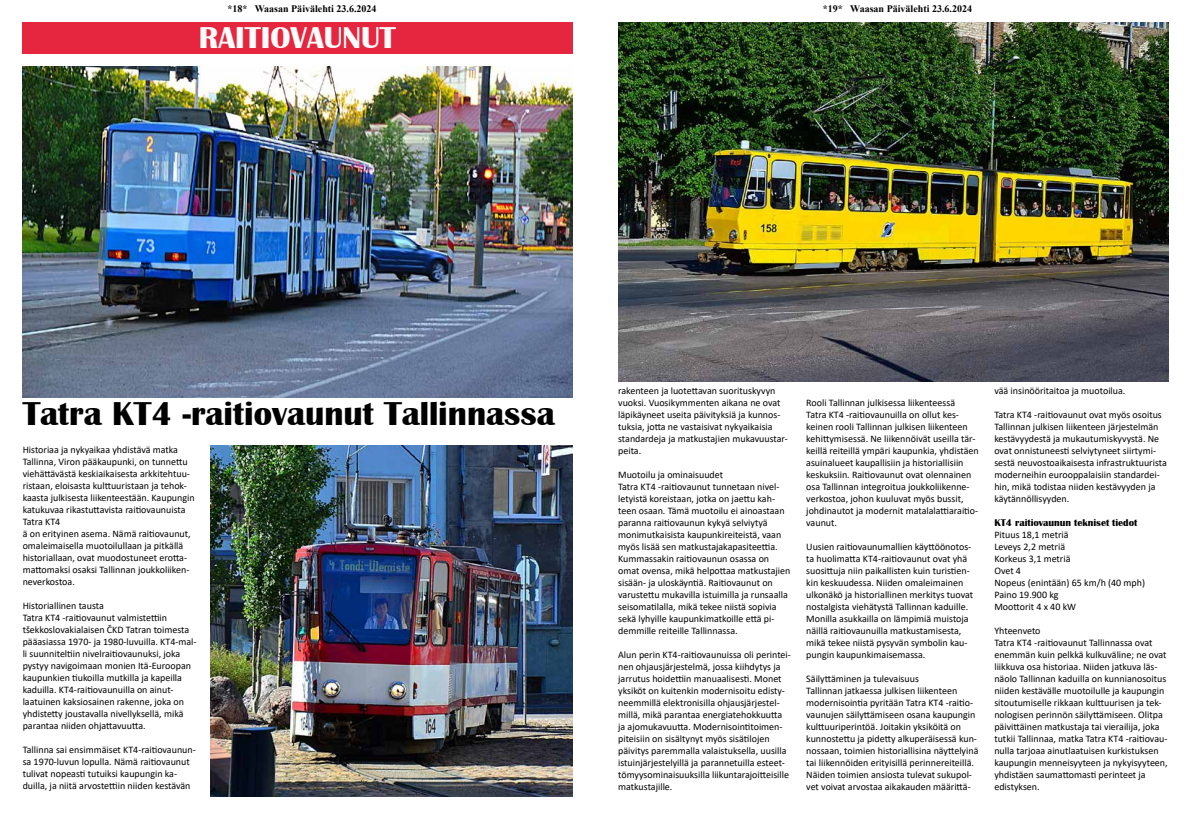
<style>
.page{position:relative;width:1191px;height:823px;background:#fff}
.page>*{position:absolute;margin:0;border:0;box-sizing:border-box;transform-origin:0 0}
.t1{font:700 34px "Britannic";color:#000}
.t2{font:700 31px "Britannic";color:#fbfdfc}
.t3{font:10px/12px "Calibri";color:#000}
.t4{font:700 10px "Times New Roman";color:#000}
.t5{font:700 10px "Britannic";color:#000}
</style>
<div class="page">
<div style="left:22px;top:23px;width:551px;height:31px;background:#e6263e"></div>
<img style="left:618px;top:23px;width:550px;height:358px">
<img style="left:23px;top:67px;width:550px;height:330px">
<img style="left:211px;top:445px;width:362px;height:350px">
<p class="t4" style="left:227px;top:2px;width:150px">*18* Waasan Päivälehti 23.6.2024</p>
<p class="t4" style="left:823px;top:2px;width:150px">*19* Waasan Päivälehti 23.6.2024</p>
<h2 class="t2" style="left:199px;top:20px;width:199px">RAITIOVAUNUT</h2>
<h1 class="t1" style="left:23px;top:394px;width:533px">Tatra KT4 -raitiovaunut Tallinnassa</h1>
<p class="t3" style="left:23px;top:443px;width:173px">Historiaa ja nykyaikaa yhdistävä matka Tallinna, Viron pääkaupunki, on tunnettu viehättävästä keskiaikaisesta arkkitehtuu&shy;ristaan, eloisasta kulttuuristaan ja tehok&shy;kaasta julkisesta liikenteestään. Kaupungin katukuvaa rikastuttavista raitiovaunuista Tatra KT4<br>ä on erityinen asema. Nämä raitiovaunut, omaleimaisella muotoilullaan ja pitkällä historiallaan, ovat muodostuneet erotta&shy;mattomaksi osaksi Tallinnan joukkoliiken&shy;neverkostoa.</p>
<p class="t3" style="left:23px;top:599px;width:175px">Historiallinen tausta<br>Tatra KT4 -raitiovaunut valmistettiin tšekkoslovakialaisen ČKD Tatran toimesta pääasiassa 1970- ja 1980-luvuilla. KT4-mal&shy;li suunniteltiin nivelraitiovaunuksi, joka pystyy navigoimaan monien Itä-Euroopan kaupunkien tiukoilla mutkilla ja kapeilla kaduilla. KT4-raitiovaunuilla on ainut&shy;laatuinen kaksiosainen rakenne, joka on yhdistetty joustavalla nivellyksellä, mikä parantaa niiden ohjattavuutta.</p>
<p class="t3" style="left:23px;top:743px;width:175px">Tallinna sai ensimmäiset KT4-raitiovaunun&shy;sa 1970-luvun lopulla. Nämä raitiovaunut tulivat nopeasti tutuiksi kaupungin ka&shy;duilla, ja niitä arvostettiin niiden kestävän</p>
<p class="t3" style="left:618px;top:384px;width:171px">rakenteen ja luotettavan suorituskyvyn vuoksi. Vuosikymmenten aikana ne ovat läpikäyneet useita päivityksiä ja kunnos&shy;tuksia, jotta ne vastaisivat nykyaikaisia standardeja ja matkustajien mukavuustar&shy;peita.</p>
<p class="t3" style="left:618px;top:468px;width:174px">Muotoilu ja ominaisuudet<br>Tatra KT4 -raitiovaunut tunnetaan nivel&shy;letyistä koreistaan, jotka on jaettu kah&shy;teen osaan. Tämä muotoilu ei ainoastaan paranna raitiovaunun kykyä selviytyä monimutkaisista kaupunkireiteistä, vaan myös lisää sen matkustajakapasiteettia.<br>Kummassakin raitiovaunun osassa on omat ovensa, mikä helpottaa matkustajien sisään- ja uloskäyntiä. Raitiovaunut on varustettu mukavilla istuimilla ja runsaalla seisomatilalla, mikä tekee niistä sopivia sekä lyhyille kaupunkimatkoille että pi&shy;demmille reiteille Tallinnassa.</p>
<p class="t3" style="left:618px;top:648px;width:174px">Alun perin KT4-raitiovaunuissa oli perintei&shy;nen ohjausjärjestelmä, jossa kiihdytys ja jarrutus hoidettiin manuaalisesti. Monet yksiköt on kuitenkin modernisoitu edisty&shy;neemmillä elektronisilla ohjausjärjestel&shy;millä, mikä parantaa energiatehokkuutta ja ajomukavuutta. Modernisointitoimen&shy;piteisiin on sisältynyt myös sisätilojen päivitys paremmalla valaistuksella, uusilla istuinjärjestelyillä ja parannetuilla esteet&shy;tömyysominaisuuksilla liikuntarajoitteisille matkustajille.</p>
<p class="t3" style="left:806px;top:396px;width:174px">Rooli Tallinnan julkisessa liikenteessä<br>Tatra KT4 -raitiovaunuilla on ollut kes&shy;keinen rooli Tallinnan julkisen liikenteen kehittymisessä. Ne liikennöivät useilla tär&shy;keillä reiteillä ympäri kaupunkia, yhdistäen asuinalueet kaupallisiin ja historiallisiin keskuksiin. Raitiovaunut ovat olennainen osa Tallinnan integroitua joukkoliikenne&shy;verkostoa, johon kuuluvat myös bussit, johdinautot ja modernit matalalattiaraitio&shy;vaunut.</p>
<p class="t3" style="left:806px;top:540px;width:168px">Uusien raitiovaunumallien käyttöönotos&shy;ta huolimatta KT4-raitiovaunut ovat yhä suosittuja niin paikallisten kuin turistien&shy;kin keskuudessa. Niiden omaleimainen ulkonäkö ja historiallinen merkitys tuovat nostalgista viehätystä Tallinnan kaduille.<br>Monilla asukkailla on lämpimiä muistoja näillä raitiovaunuilla matkustamisesta, mikä tekee niistä pysyvän symbolin kau&shy;pungin kaupunkimaisemassa.</p>
<p class="t3" style="left:806px;top:672px;width:174px">Säilyttäminen ja tulevaisuus<br>Tallinnan jatkaessa julkisen liikenteen modernisointia pyritään Tatra KT4 -raitio&shy;vaunujen säilyttämiseen osana kaupungin kulttuuriperintöä. Joitakin yksiköitä on kunnostettu ja pidetty alkuperäisessä kun&shy;nossaan, toimien historiallisina näyttelyinä tai liikennöiden erityisillä perinnereiteillä.<br>Näiden toimien ansiosta tulevat sukupol&shy;vet voivat arvostaa aikakauden määrittä-</p>
<p class="t3" style="left:994px;top:384px;width:133px">vää insinööritaitoa ja muotoilua.</p>
<p class="t3" style="left:994px;top:408px;width:174px">Tatra KT4 -raitiovaunut ovat myös osoitus Tallinnan julkisen liikenteen järjestelmän kestävyydestä ja mukautumiskyvystä. Ne ovat onnistuneesti selviytyneet siirtymi&shy;sestä neuvostoaikaisesta infrastruktuurista moderneihin eurooppalaisiin standardei&shy;hin, mikä todistaa niiden kestävyyden ja käytännöllisyyden.</p>
<p class="t5" style="left:994px;top:517px;width:144px">KT4 raitiovaunun tekniset tiedot</p>
<p class="t3" style="left:994px;top:528px;width:152px">Pituus 18,1 metriä<br>Leveys 2,2 metriä<br>Korkeus 3,1 metriä<br>Ovet 4<br>Nopeus (enintään) 65 km/h (40 mph)<br>Paino 19.900 kg<br>Moottorit 4 x 40 kW</p>
<p class="t3" style="left:994px;top:624px;width:175px">Yhteenveto<br>Tatra KT4 -raitiovaunut Tallinnassa ovat enemmän kuin pelkkä kulkuväline; ne ovat liikkuva osa historiaa. Niiden jatkuva läs&shy;näolo Tallinnan kaduilla on kunnianosoitus niiden kestävälle muotoilulle ja kaupungin sitoutumiselle rikkaan kulttuurisen ja tek&shy;nologisen perinnön säilyttämiseen. Olitpa päivittäinen matkustaja tai vierailija, joka tutkii Tallinnaa, matka Tatra KT4 -raitiovau&shy;nulla tarjoaa ainutlaatuisen kurkistuksen kaupungin menneisyyteen ja nykyisyyteen, yhdistäen saumattomasti perinteet ja edistyksen.</p>
</div>
